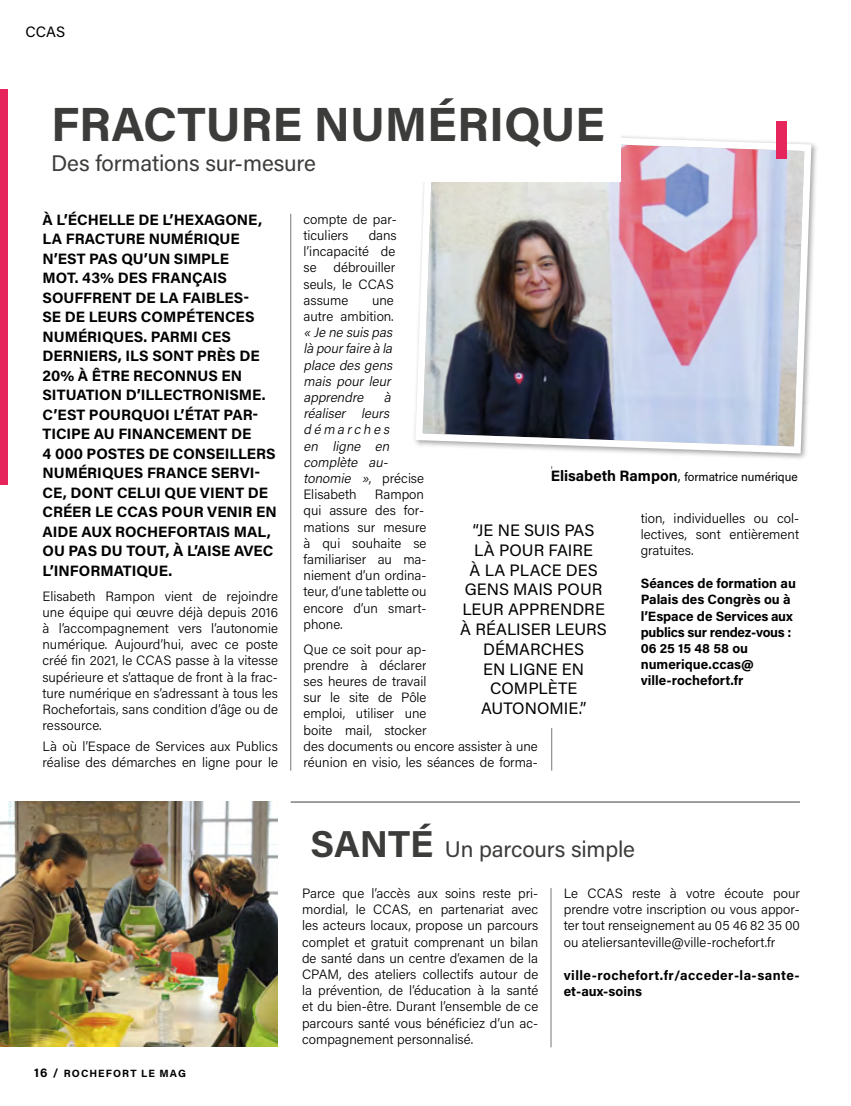
<style>
.page{position:relative;width:851px;height:1106px;background:#fff}
.page>*{position:absolute;margin:0;border:0;box-sizing:border-box;transform-origin:0 0}
.t1{font:700 48px "Acumin Pro";color:#3c3c3b}
.t2{font:22.5px "Acumin Pro";letter-spacing:-.01em;color:#3c3c3b}
.t3{font:16.5px/19.8px "Acumin Pro";color:#000;text-align:center}
.t4{font:700 15px/19.5px "Acumin Pro";color:#000}
.t5{font:15px "Acumin Pro";color:#000}
.t6{font:300 13.5px/16.2px "Acumin Pro";color:#000;text-align:justify}
.t7{font:italic 300 13.5px/16.2px "Acumin Pro";color:#000;text-align:justify}
.t8{font:700 13.5px/16.2px "Acumin Pro";color:#000}
.t9{font:700 13.5px/16.2px "Acumin Pro";letter-spacing:.03em;color:#000}
.t10{font:12px "Acumin Pro";color:#000}
.t11{font:700 10.5px "Acumin Pro";letter-spacing:.1em;color:#000}
.s1{font-size:12.15px}
.s2{font-style:normal}
.s3{font-weight:700;font-size:15px}
.s4{font-size:13.5px}
.s5{font-weight:700;font-size:37.5px}
</style>
<div class="page">
<div style="left:0;top:89px;width:7px;height:395px;background:#e7255d"></div>
<hr style="left:290px;top:214px;width:1px;height:556px;background:#777">
<hr style="left:551px;top:728px;width:1px;height:42px;background:#777">
<hr style="left:550px;top:888px;width:1px;height:159px;background:#777">
<svg style="left:414px;top:127px;width:400px;height:330px;background:#b2a6b1"></svg>
<div style="left:775px;top:121px;width:11px;height:38px;background:#e7255d"></div>
<hr style="left:291px;top:801px;width:508px;height:1px;background:#3c3c3b">
<div style="left:43px;top:88px;width:578px;height:94px;background:#fff"></div>
<img style="left:0;top:801px;width:277px;height:245px">
<p class="t5" style="left:26px;top:21px;width:41px">CCAS</p>
<h1 class="t1" style="left:51px;top:90px;width:555px">FRACTURE NUMÉRIQUE</h1>
<h2 class="t2" style="left:51px;top:147px;width:266px">Des formations sur-mesure</h2>
<p class="t4" style="left:43px;top:209px;width:236px">À L’ÉCHELLE DE L’HEXAGONE,<br>LA FRACTURE NUMÉRIQUE<br>N’EST PAS QU’UN SIMPLE<br>MOT. 43% DES FRANÇAIS<br>SOUFFRENT DE LA FAIBLES-<br>SE DE LEURS COMPÉTENCES<br>NUMÉRIQUES. PARMI CES<br>DERNIERS, ILS SONT PRÈS DE<br>20% À ÊTRE RECONNUS EN<br>SITUATION D’ILLECTRONISME.<br>C’EST POURQUOI L’ÉTAT PAR-<br>TICIPE AU FINANCEMENT DE<br>4 000 POSTES DE CONSEILLERS<br>NUMÉRIQUES FRANCE SERVI-<br>CE, DONT CELUI QUE VIENT DE<br>CRÉER LE CCAS POUR VENIR EN<br>AIDE AUX ROCHEFORTAIS MAL,<br>OU PAS DU TOUT, À L’AISE AVEC<br>L’INFORMATIQUE.</p>
<p class="t6" style="left:43px;top:587px;width:237px">Elisabeth Rampon vient de rejoindre une équipe qui œuvre déjà depuis 2016 à l’accompagnement vers l’autonomie numérique. Aujourd’hui, avec ce poste créé fin 2021, le CCAS passe à la vitesse supérieure et s’attaque de front à la frac&shy;ture numérique en s’adressant à tous les Rochefortais, sans condition d’âge ou de ressource.</p>
<p class="t6" style="left:43px;top:737px;width:237px">Là où l’Espace de Services aux Publics réalise des démarches en ligne pour le</p>
<p class="t11" style="left:34px;top:1065px;width:153px"><span class="s1">16 /</span> ROCHEFORT LE MAG</p>
<p class="t6" style="left:303px;top:210px;width:95px">compte de par&shy;ticuliers</p>
<p class="t6" style="left:303px;top:226px;width:95px;text-indent:65px">dans l’incapacité de se</p>
<p class="t6" style="left:303px;top:259px;width:93px;text-indent:30px">débrouiller seuls, le CCAS assume</p>
<p class="t6" style="left:303px;top:291px;width:92px;text-align:right">une<br>autre ambition.</p>
<p class="t7" style="left:303px;top:324px;width:93px">« Je ne suis pas là pourfaire à la place des gens mais pour leur apprendre</p>
<p class="t7" style="left:303px;top:388px;width:122px;text-align:left;text-indent:80px">à réaliser leurs démarches<br>en ligne en complète au&shy;tonomie »<span class="s2">, p ré c i se<br>Elisabeth</span></p>
<p class="t10" style="left:550px;top:468px;width:248px"><span class="s3">Elisabeth Rampon</span><span class="s4">,</span> formatrice numérique</p>
<p class="t6" style="left:303px;top:486px;width:124px;text-align:left;text-indent:71px">Rampon qui assure des for&shy;mations sur mesure à qui souhaite se familiariser au ma&shy;niement d’un ordina&shy;teur, d’une tablette ou encore d’un smart&shy;phone.</p>
<p class="t6" style="left:303px;top:640px;width:236px;text-align:left">Que ce soit pour ap-<br>prendre à déclarer<br>ses heures de travail<br>sur le site de Pôle<br>emploi, utiliser une<br>boite mail, stocker<br>des documents ou encore assister à une réunion en visio, les séances de forma-</p>
<p class="t6" style="left:640px;top:509px;width:160px">tion, individuelles ou col&shy;lectives, sont entièrement gratuites.</p>
<p class="t8" style="left:640px;top:574px;width:157px">Séances de formation au<br>Palais des Congrès ou à l’Espace de Services aux publics sur rendez-vous :<br>06 25 15 48 58 ou numerique.ccas@ ville-rochefort.fr</p>
<p class="t3" style="left:460px;top:519px;width:148px">“JE NE SUIS PAS<br>LÀ POUR FAIRE<br>À LA PLACE DES<br>GENS MAIS POUR<br>LEUR APPRENDRE<br>À RÉALISER LEURS<br>DÉMARCHES<br>EN LIGNE EN<br>COMPLÈTE<br>AUTONOMIE.”</p>
<h2 class="t2" style="left:310px;top:834px;width:326px"><span class="s5">SANTÉ</span> Un parcours simple</h2>
<p class="t6" style="left:302px;top:884px;width:238px">Parce que l’accès aux soins reste pri&shy;mordial, le CCAS, en partenariat avec les acteurs locaux, propose un parcours complet et gratuit comprenant un bilan de santé dans un centre d’examen de la CPAM, des ateliers collectifs autour de la prévention, de l’éducation à la santé et du bien-être. Durant l’ensemble de ce parcours santé vous bénéficiez d’un ac&shy;compagnement personnalisé.</p>
<p class="t6" style="left:563px;top:884px;width:237px">Le CCAS reste à votre écoute pour prendre votre inscription ou vous appor&shy;ter tout renseignement au 05 46 82 35 00 ou ateliersanteville@ville-rochefort.fr</p>
<p class="t9" style="left:563px;top:966px;width:237px">ville-rochefort.fr/acceder-la-sante&shy;et-aux-soins</p>
</div>
